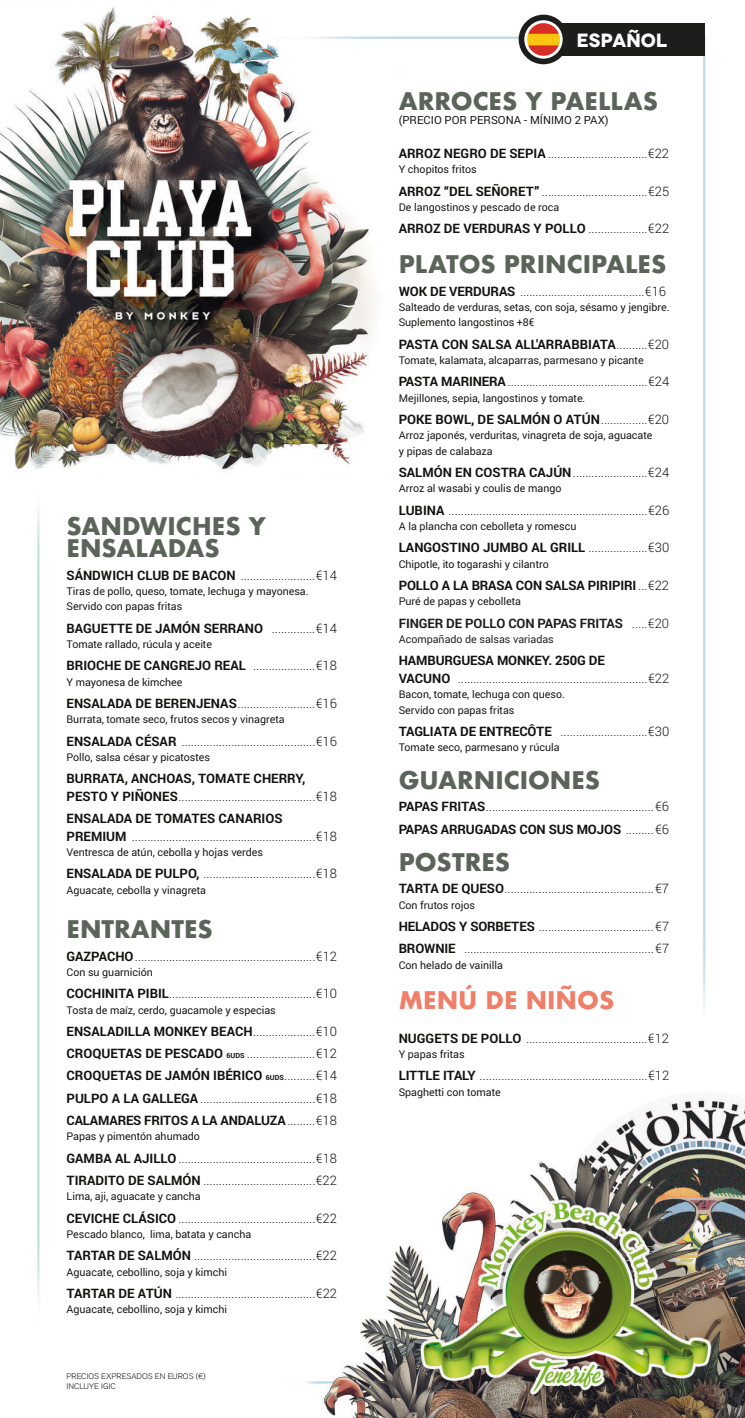
<style>
.page{position:relative;width:745px;height:1418px;background:#fff}
.page>*{position:absolute;margin:0;border:0;box-sizing:border-box;transform-origin:0 0}
.t1{font:700 23.62px/22.2px "Futura";color:#5a6459}
.t2{font:700 23.62px "Futura";color:#ef7f69}
.t3{font:700 expanded 19.12px "Novecento";letter-spacing:-.015em;color:#fff}
.t4{font:300 13px/22.2px "Roboto";color:#12110d}
.t5{font:700 13px "Roboto";color:#12110d}
.t6{font:700 13px "Roboto";letter-spacing:-.01em;color:#1d1d1b}
.t7{font:11.25px "Roboto";color:#12110d}
.t8{font:10.62px/15.4px "Roboto";color:#12110d}
.t9{font:10.62px "Roboto";color:#1d1d1b}
.t10{font:8px/9.6px "Akzidenz Grotesk BQ Light SC";color:#1d1d1b}
.s1{font-weight:700}
.s2{font-weight:300}
.s3{font-weight:700;font-size:7.12px}
</style>
<div class="page">
<img style="left:0;top:7px;width:744px;height:1410px">
<div style="left:550px;top:23px;width:154px;height:33px;background:#1d1d1b"></div>
<svg style="left:521px;top:17px;width:44px;height:44px"></svg>
<div style="left:518px;top:15px;width:50px;height:49px;border:6px solid #1d1d1b;border-radius:50%"></div>
<img style="left:527px;top:23px;width:32px;height:33px;border-radius:16px">
<h1 class="t1" style="left:66px;top:514px;width:201px">SANDWICHES Y<br>ENSALADAS</h1>
<p class="t4" style="left:66px;top:564px;width:272px"><span class="s1">SÁNDWICH CLUB DE BACON</span> ........................€14</p>
<p class="t8" style="left:66px;top:583px;width:243px">Tiras de pollo, queso, tomate, lechuga y mayonesa.<br>Servido con papas fritas</p>
<p class="t5" style="left:66px;top:620px;width:272px">BAGUETTE DE JAMÓN SERRANO <span class="s2">..............€14</span></p>
<p class="t8" style="left:66px;top:636px;width:147px">Tomate rallado, rúcula y aceite</p>
<p class="t4" style="left:66px;top:654px;width:272px"><span class="s1">BRIOCHE DE CANGREJO REAL</span> ....................€18</p>
<p class="t8" style="left:66px;top:674px;width:117px">Y mayonesa de kimchee</p>
<p class="t4" style="left:66px;top:692px;width:272px"><span class="s1">ENSALADA DE BERENJENAS</span>.........................€16</p>
<p class="t8" style="left:66px;top:712px;width:219px">Burrata, tomate seco, frutos secos y vinagreta</p>
<p class="t4" style="left:66px;top:730px;width:272px"><span class="s1">ENSALADA CÉSAR</span> ...........................................€16</p>
<p class="t8" style="left:66px;top:749px;width:145px">Pollo, salsa césar y picatostes</p>
<p class="t4" style="left:66px;top:770px;width:272px;line-height:17.5px"><span class="s1">BURRATA, ANCHOAS, TOMATE CHERRY,<br>PESTO Y PIÑONES</span>............................................€18</p>
<p class="t4" style="left:66px;top:810px;width:272px;line-height:17.5px"><span class="s1">ENSALADA DE TOMATES CANARIOS<br>PREMIUM</span> ...........................................................€18</p>
<p class="t8" style="left:66px;top:844px;width:198px">Ventresca de atún, cebolla y hojas verdes</p>
<p class="t4" style="left:66px;top:862px;width:272px"><span class="s1">ENSALADA DE PULPO,</span> ....................................€18</p>
<p class="t8" style="left:66px;top:882px;width:141px">Aguacate, cebolla y vinagreta</p>
<h1 class="t1" style="left:66px;top:917px;width:148px">ENTRANTES</h1>
<p class="t4" style="left:66px;top:945px;width:272px"><span class="s1">GAZPACHO</span>..........................................................€12</p>
<p class="t8" style="left:66px;top:964px;width:88px">Con su guarnición</p>
<p class="t4" style="left:66px;top:982px;width:272px"><span class="s1">COCHINITA PIBIL</span>...............................................€10</p>
<p class="t8" style="left:66px;top:1002px;width:211px">Tosta de maíz, cerdo, guacamole y especias</p>
<p class="t4" style="left:66px;top:1020px;width:272px;text-align:justify"><span class="s1">ENSALADILLA MONKEY BEACH</span>....................€10<br><span class="s1">CROQUETAS DE PESCADO</span> <span class="s3">6UDS</span> ......................€12<br><span class="s1">CROQUETAS DE JAMÓN IBÉRICO</span> <span class="s3">6UDS</span>..........€14<br><span class="s1">PULPO A LA GALLEGA</span>.....................................€18<br><span class="s1">CALAMARES FRITOS A LA ANDALUZA</span>.........€18</p>
<p class="t8" style="left:66px;top:1129px;width:135px">Papas y pimentón ahumado</p>
<p class="t4" style="left:66px;top:1147px;width:272px"><span class="s1">GAMBA AL AJILLO</span>............................................€18<br><span class="s1">TIRADITO DE SALMÓN</span> ....................................€22</p>
<p class="t8" style="left:66px;top:1188px;width:136px">Lima, aji, aguacate y cancha</p>
<p class="t4" style="left:66px;top:1207px;width:272px"><span class="s1">CEVICHE CLÁSICO</span> ............................................€22</p>
<p class="t8" style="left:66px;top:1226px;width:186px">Pescado blanco, lima, batata y cancha</p>
<p class="t4" style="left:66px;top:1244px;width:272px"><span class="s1">TARTAR DE SALMÓN</span> .......................................€22</p>
<p class="t8" style="left:66px;top:1264px;width:162px">Aguacate, cebollino, soja y kimchi</p>
<p class="t4" style="left:66px;top:1282px;width:272px"><span class="s1">TARTAR DE ATÚN</span> .............................................€22</p>
<p class="t8" style="left:66px;top:1301px;width:162px">Aguacate, cebollino, soja y kimchi</p>
<p class="t10" style="left:66px;top:1371px;width:141px">PRECIOS EXPRESADOS EN EUROS (€)<br>INCLUYE IGIC</p>
<h2 class="t3" style="left:576px;top:29px;width:92px">ESPAÑOL</h2>
<h1 class="t1" style="left:398px;top:89px;width:261px">ARROCES Y PAELLAS</h1>
<p class="t7" style="left:398px;top:114px;width:211px">(PRECIO POR PERSONA - MÍNIMO 2 PAX)</p>
<p class="t4" style="left:398px;top:142px;width:272px"><span class="s1">ARROZ NEGRO DE SEPIA</span> ................................€22</p>
<p class="t8" style="left:398px;top:162px;width:79px">Y chopitos fritos</p>
<p class="t4" style="left:398px;top:180px;width:272px"><span class="s1">ARROZ “DEL SEÑORET”</span> ..................................€25</p>
<p class="t8" style="left:398px;top:200px;width:162px">De langostinos y pescado de roca</p>
<p class="t4" style="left:398px;top:218px;width:272px"><span class="s1">ARROZ DE VERDURAS Y POLLO</span> ...................€22</p>
<h1 class="t1" style="left:398px;top:253px;width:269px">PLATOS PRINCIPALES</h1>
<p class="t4" style="left:398px;top:280px;width:269px"><span class="s1">WOK DE VERDURAS</span> ........................................€16</p>
<p class="t8" style="left:398px;top:300px;width:272px">Salteado de verduras, setas, con soja, sésamo y jengibre.<br>Suplemento langostinos +8€</p>
<p class="t5" style="left:398px;top:336px;width:272px">PASTA CON SALSA ALL'ARRABBIATA<span class="s2">..........€20</span></p>
<p class="t8" style="left:398px;top:353px;width:246px">Tomate, kalamata, alcaparras, parmesano y picante</p>
<p class="t4" style="left:398px;top:371px;width:272px"><span class="s1">PASTA MARINERA</span>.............................................€24</p>
<p class="t8" style="left:398px;top:390px;width:188px">Mejillones, sepia, langostinos y tomate.</p>
<p class="t5" style="left:398px;top:412px;width:272px">POKE BOWL, DE SALMÓN O ATÚN<span class="s2">...............€20</span></p>
<p class="t8" style="left:398px;top:428px;width:255px">Arroz japonés, verduritas, vinagreta de soja, aguacate y pipas de calabaza</p>
<p class="t4" style="left:398px;top:461px;width:272px"><span class="s1">SALMÓN EN COSTRA CAJÚN</span>........................€24</p>
<p class="t8" style="left:398px;top:481px;width:164px">Arroz al wasabi y coulis de mango</p>
<p class="t4" style="left:398px;top:499px;width:272px"><span class="s1">LUBINA</span> ................................................................€26</p>
<p class="t8" style="left:398px;top:519px;width:179px">A la plancha con cebolleta y romescu</p>
<p class="t5" style="left:398px;top:540px;width:272px">LANGOSTINO JUMBO AL GRILL <span class="s2">...................€30</span></p>
<p class="t8" style="left:398px;top:556px;width:151px">Chipotle, ito togarashi y cilantro</p>
<p class="t5" style="left:398px;top:578px;width:272px">POLLO A LA BRASA CON SALSA PIRIPIRI <span class="s2">...€22</span></p>
<p class="t8" style="left:398px;top:594px;width:124px">Puré de papas y cebolleta</p>
<p class="t6" style="left:398px;top:615px;width:272px">FINGER DE POLLO CON PAPAS FRITAS <span class="s2">.....€20</span></p>
<p class="t9" style="left:398px;top:633px;width:156px">Acompañado de salsas variadas</p>
<p class="t4" style="left:398px;top:652px;width:272px;line-height:17.5px"><span class="s1">HAMBURGUESA MONKEY. 250G DE<br>VACUNO</span> .............................................................€22</p>
<p class="t8" style="left:398px;top:687px;width:167px">Bacon, tomate, lechuga con queso.<br>Servido con papas fritas</p>
<p class="t4" style="left:398px;top:720px;width:272px"><span class="s1">TAGLIATA DE ENTRECÔTE</span> ............................€30</p>
<p class="t8" style="left:398px;top:740px;width:162px">Tomate seco, parmesano y rúcula</p>
<h1 class="t1" style="left:398px;top:768px;width:203px">GUARNICIONES</h1>
<p class="t4" style="left:398px;top:795px;width:272px"><span class="s1">PAPAS FRITAS</span>......................................................€6<br><span class="s1">PAPAS ARRUGADAS CON SUS MOJOS</span> .........€6</p>
<h1 class="t1" style="left:398px;top:850px;width:113px">POSTRES</h1>
<p class="t4" style="left:398px;top:877px;width:272px"><span class="s1">TARTA DE QUESO</span>................................................€7</p>
<p class="t8" style="left:398px;top:897px;width:78px">Con frutos rojos</p>
<p class="t4" style="left:398px;top:915px;width:272px"><span class="s1">HELADOS Y SORBETES</span> .....................................€7<br><span class="s1">BROWNIE</span> .............................................................€7</p>
<p class="t8" style="left:398px;top:957px;width:106px">Con helado de vainilla</p>
<h1 class="t2" style="left:398px;top:984px;width:217px">MENÚ DE NIÑOS</h1>
<p class="t4" style="left:398px;top:1027px;width:272px"><span class="s1">NUGGETS DE POLLO</span> .......................................€12</p>
<p class="t8" style="left:398px;top:1046px;width:67px">Y papas fritas</p>
<p class="t4" style="left:398px;top:1064px;width:272px"><span class="s1">LITTLE ITALY</span> ......................................................€12</p>
<p class="t8" style="left:398px;top:1084px;width:103px">Spaghetti con tomate</p>
</div>
